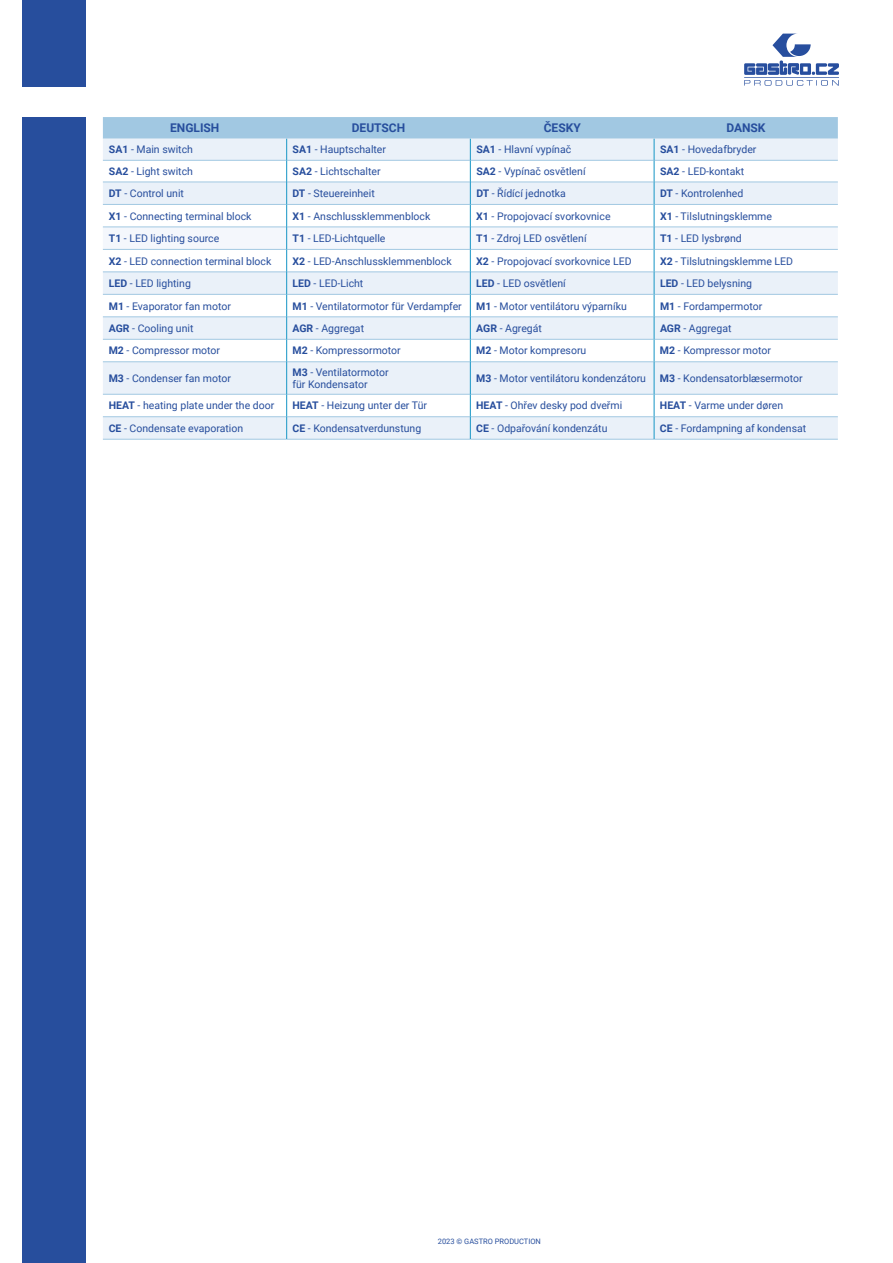
<style>
.page{position:relative;width:893px;height:1263px;background:#fff}
.page>*{position:absolute;margin:0;border:0;box-sizing:border-box;transform-origin:0 0}
.t1{font:700 12px "Roboto";color:#274e9d}
.t2{font:10.5px/12.6px "Roboto";color:#274e9d}
.t3{font:7.5px "Roboto";color:#274e9d}
.s1{font-weight:700}
</style>
<div class="page">
<svg style="left:744px;top:34px;width:95px;height:52px"></svg>
<div style="left:22px;top:0;width:64px;height:87px;background:#274e9d"></div>
<div style="left:22px;top:117px;width:64px;height:1146px;background:#274e9d"></div>
<svg style="left:103px;top:417px;width:735px;height:22px;background:#e7eff8"></svg>
<svg style="left:103px;top:362px;width:735px;height:54px;fill:#eaf1f9"></svg>
<hr style="left:103px;top:394px;width:183px;height:1px;background:#a1c8e2">
<hr style="left:287px;top:394px;width:183px;height:1px;background:#a1c8e2">
<hr style="left:471px;top:394px;width:183px;height:1px;background:#a1c8e2">
<hr style="left:655px;top:394px;width:183px;height:1px;background:#a1c8e2">
<hr style="left:103px;top:416px;width:183px;height:1px;background:#a1c8e2">
<hr style="left:287px;top:416px;width:183px;height:1px;background:#a1c8e2">
<hr style="left:471px;top:416px;width:183px;height:1px;background:#a1c8e2">
<hr style="left:655px;top:416px;width:183px;height:1px;background:#a1c8e2">
<hr style="left:103px;top:439px;width:184px;height:1px;background:#a1c8e2">
<hr style="left:287px;top:439px;width:183px;height:1px;background:#a1c8e2">
<hr style="left:470px;top:439px;width:184px;height:1px;background:#a1c8e2">
<hr style="left:654px;top:439px;width:184px;height:1px;background:#a1c8e2">
<svg style="left:103px;top:117px;width:735px;height:245px"></svg>
<hr style="left:286px;top:362px;width:1px;height:32px;background:#2fa0cb">
<hr style="left:470px;top:362px;width:1px;height:32px;background:#2fa0cb">
<hr style="left:654px;top:362px;width:1px;height:32px;background:#2fa0cb">
<svg style="left:286px;top:394px;width:1px;height:45px"></svg>
<svg style="left:470px;top:394px;width:1px;height:45px"></svg>
<svg style="left:654px;top:394px;width:1px;height:45px"></svg>
<p class="t1" style="left:170px;top:119px;width:51px">ENGLISH</p>
<p class="t1" style="left:352px;top:119px;width:55px">DEUTSCH</p>
<p class="t1" style="left:544px;top:119px;width:39px">ČESKY</p>
<p class="t1" style="left:726px;top:119px;width:41px">DANSK</p>
<p class="t2" style="left:109px;top:143px;width:86px"><span class="s1">SA1</span> - Main switch</p>
<p class="t2" style="left:293px;top:143px;width:95px"><span class="s1">SA1</span> - Hauptschalter</p>
<p class="t2" style="left:476px;top:143px;width:96px"><span class="s1">SA1</span> - Hlavní vypínač</p>
<p class="t2" style="left:660px;top:143px;width:98px"><span class="s1">SA1</span> - Hovedafbryder</p>
<p class="t2" style="left:109px;top:165px;width:86px"><span class="s1">SA2</span> - Light switch</p>
<p class="t2" style="left:293px;top:165px;width:90px"><span class="s1">SA2</span> - Lichtschalter</p>
<p class="t2" style="left:476px;top:165px;width:111px"><span class="s1">SA2</span> - Vypínač osvětlení</p>
<p class="t2" style="left:660px;top:165px;width:86px"><span class="s1">SA2</span> - LED-kontakt</p>
<p class="t2" style="left:109px;top:187px;width:77px"><span class="s1">DT</span> - Control unit</p>
<p class="t2" style="left:293px;top:187px;width:84px"><span class="s1">DT</span> - Steuereinheit</p>
<p class="t2" style="left:476px;top:187px;width:91px"><span class="s1">DT</span> - Řídící jednotka</p>
<p class="t2" style="left:660px;top:187px;width:85px"><span class="s1">DT</span> - Kontrolenhed</p>
<p class="t2" style="left:109px;top:209px;width:144px"><span class="s1">X1</span> - Connecting terminal block</p>
<p class="t2" style="left:293px;top:209px;width:139px"><span class="s1">X1</span> - Anschlussklemmenblock</p>
<p class="t2" style="left:476px;top:209px;width:136px"><span class="s1">X1</span> - Propojovací svorkovnice</p>
<p class="t2" style="left:660px;top:209px;width:114px"><span class="s1">X1</span> - Tilslutningsklemme</p>
<p class="t2" style="left:109px;top:232px;width:112px"><span class="s1">T1</span> - LED lighting source</p>
<p class="t2" style="left:293px;top:232px;width:94px"><span class="s1">T1</span> - LED-Lichtquelle</p>
<p class="t2" style="left:476px;top:232px;width:112px"><span class="s1">T1</span> - Zdroj LED osvětlení</p>
<p class="t2" style="left:660px;top:232px;width:83px"><span class="s1">T1</span> - LED lysbrønd</p>
<p class="t2" style="left:109px;top:254px;width:164px"><span class="s1">X2</span> - LED connection terminal block</p>
<p class="t2" style="left:293px;top:254px;width:161px"><span class="s1">X2</span> - LED-Anschlussklemmenblock</p>
<p class="t2" style="left:476px;top:254px;width:157px"><span class="s1">X2</span> - Propojovací svorkovnice LED</p>
<p class="t2" style="left:660px;top:254px;width:135px"><span class="s1">X2</span> - Tilslutningsklemme LED</p>
<p class="t2" style="left:109px;top:277px;width:84px"><span class="s1">LED</span> - LED lighting</p>
<p class="t2" style="left:293px;top:277px;width:72px"><span class="s1">LED</span> - LED-Licht</p>
<p class="t2" style="left:476px;top:277px;width:91px"><span class="s1">LED</span> - LED osvětlení</p>
<p class="t2" style="left:660px;top:277px;width:94px"><span class="s1">LED</span> - LED belysning</p>
<p class="t2" style="left:109px;top:299px;width:124px"><span class="s1">M1</span> - Evaporator fan motor</p>
<p class="t2" style="left:293px;top:299px;width:171px"><span class="s1">M1</span> - Ventilatormotor für Verdampfer</p>
<p class="t2" style="left:476px;top:299px;width:152px"><span class="s1">M1</span> - Motor ventilátoru výparníku</p>
<p class="t2" style="left:660px;top:299px;width:104px"><span class="s1">M1</span> - Fordampermotor</p>
<p class="t2" style="left:109px;top:322px;width:86px"><span class="s1">AGR</span> - Cooling unit</p>
<p class="t2" style="left:293px;top:322px;width:73px"><span class="s1">AGR</span> - Aggregat</p>
<p class="t2" style="left:476px;top:322px;width:67px"><span class="s1">AGR</span> - Agregát</p>
<p class="t2" style="left:660px;top:322px;width:73px"><span class="s1">AGR</span> - Aggregat</p>
<p class="t2" style="left:109px;top:344px;width:113px"><span class="s1">M2</span> - Compressor motor</p>
<p class="t2" style="left:292px;top:344px;width:110px"><span class="s1">M2</span> - Kompressormotor</p>
<p class="t2" style="left:476px;top:344px;width:112px"><span class="s1">M2</span> - Motor kompresoru</p>
<p class="t2" style="left:660px;top:344px;width:112px"><span class="s1">M2</span> - Kompressor motor</p>
<p class="t2" style="left:109px;top:371px;width:124px"><span class="s1">M3</span> - Condenser fan motor</p>
<p class="t2" style="left:292px;top:365px;width:98px"><span class="s1">M3</span> - Ventilatormotor für Kondensator</p>
<p class="t2" style="left:476px;top:371px;width:171px"><span class="s1">M3</span> - Motor ventilátoru kondenzátoru</p>
<p class="t2" style="left:660px;top:371px;width:144px"><span class="s1">M3</span> - Kondensatorblæsermotor</p>
<p class="t2" style="left:109px;top:399px;width:167px"><span class="s1">HEAT</span> - heating plate under the door</p>
<p class="t2" style="left:292px;top:399px;width:136px"><span class="s1">HEAT</span> - Heizung unter der Tür</p>
<p class="t2" style="left:476px;top:399px;width:148px"><span class="s1">HEAT</span> - Ohřev desky pod dveřmi</p>
<p class="t2" style="left:660px;top:399px;width:125px"><span class="s1">HEAT</span> - Varme under døren</p>
<p class="t2" style="left:109px;top:421px;width:136px"><span class="s1">CE</span> - Condensate evaporation</p>
<p class="t2" style="left:292px;top:421px;width:130px"><span class="s1">CE</span> - Kondensatverdunstung</p>
<p class="t2" style="left:476px;top:421px;width:133px"><span class="s1">CE</span> - Odpařování kondenzátu</p>
<p class="t2" style="left:660px;top:421px;width:148px"><span class="s1">CE</span> - Fordampning af kondensat</p>
<p class="t3" style="left:438px;top:1236px;width:105px">2023 © GASTRO PRODUCTION</p>
</div>
